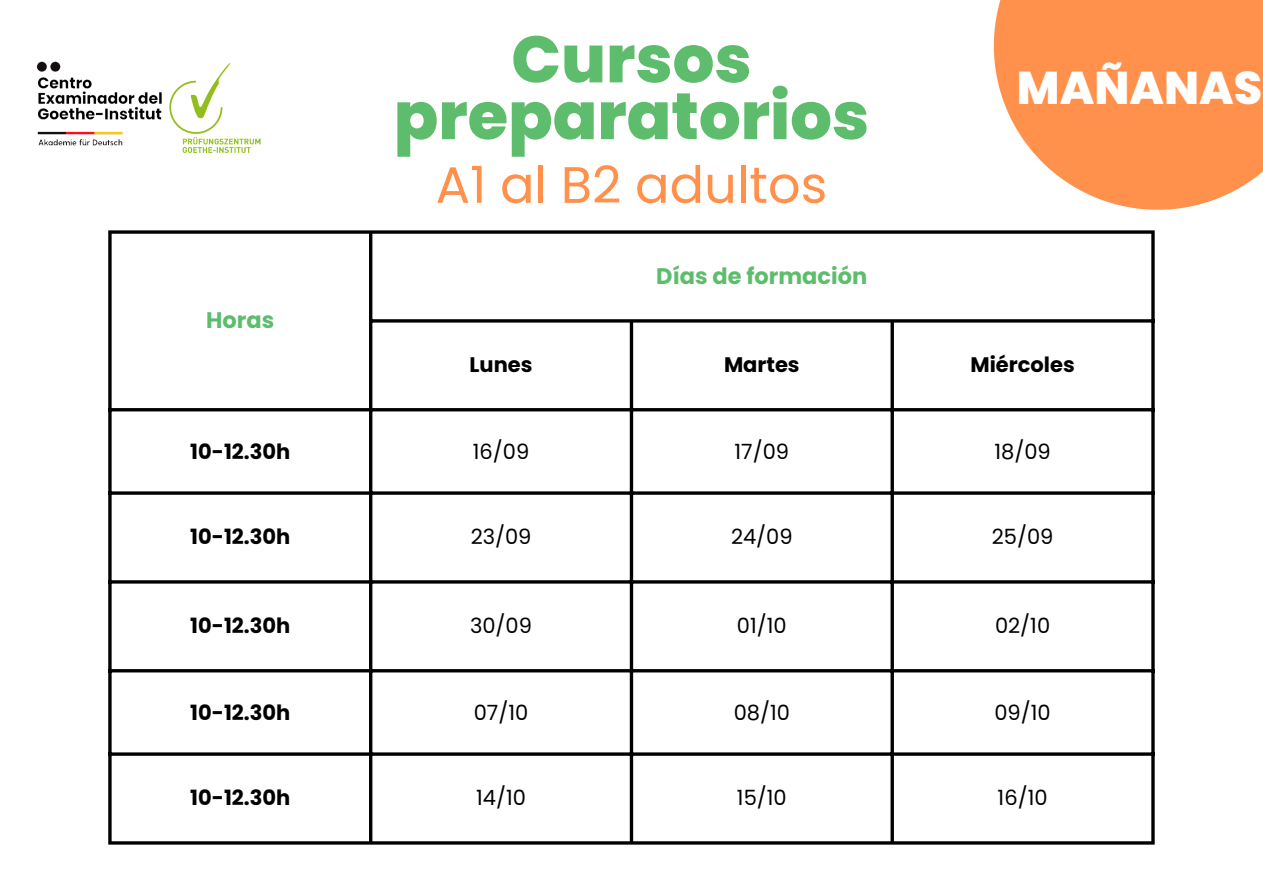
<style>
.page{position:relative;width:1263px;height:894px;background:#fff}
.page>*{position:absolute;margin:0;border:0;box-sizing:border-box;transform-origin:0 0}
.t1{font:800 65.55px/56.7px "Poppins";color:#5dbd6d;text-align:center}
.t2{font:51.15px "Poppins";color:#ff914d}
.t3{font:800 45.9px "Poppins";color:#fff}
.t4{font:700 22.5px "Poppins";color:#5dbd6d}
.t5{font:21px "Poppins";color:#000}
.t6{font:700 21px "Poppins";color:#000}
</style>
<div class="page">
<img style="left:172px;top:63px;width:89px;height:90px">
<img style="left:36px;top:61px;width:136px;height:85px">
<svg style="left:108px;top:234px;width:4px;height:607px;fill:#000"></svg>
<hr style="left:369px;top:234px;width:3px;height:607px;background:#000">
<hr style="left:630px;top:322px;width:3px;height:519px;background:#000">
<svg style="left:890px;top:322px;width:4px;height:519px;fill:#000"></svg>
<svg style="left:1151px;top:234px;width:4px;height:607px;fill:#000"></svg>
<svg style="left:108px;top:230px;width:1047px;height:4px;fill:#000"></svg>
<hr style="left:369px;top:319px;width:786px;height:3px;background:#000">
<hr style="left:108px;top:408px;width:1047px;height:3px;background:#000">
<hr style="left:108px;top:491px;width:1047px;height:3px;background:#000">
<hr style="left:108px;top:580px;width:1047px;height:3px;background:#000">
<hr style="left:108px;top:669px;width:1047px;height:3px;background:#000">
<hr style="left:108px;top:752px;width:1047px;height:3px;background:#000">
<hr style="left:108px;top:841px;width:1047px;height:3px;background:#000">
<svg style="left:994px;top:0;width:269px;height:209px;fill:#ff914d"></svg>
<h1 class="t4" style="left:206px;top:304px;width:70px">Horas</h1>
<p class="t1" style="left:394px;top:31px;width:477px">Cursos preparatorios</p>
<p class="t2" style="left:436px;top:149px;width:393px">A1 al B2 adultos</p>
<h2 class="t4" style="left:656px;top:261px;width:213px">Días de formación</h2>
<p class="t3" style="left:1017px;top:56px;width:247px">MAÑANAS</p>
<p class="t6" style="left:470px;top:350px;width:64px">Lunes</p>
<p class="t6" style="left:724px;top:350px;width:77px">Martes</p>
<p class="t6" style="left:970px;top:350px;width:106px">Miércoles</p>
<p class="t6" style="left:190px;top:436px;width:102px">10-12.30h</p>
<p class="t5" style="left:473px;top:436px;width:58px">16/09</p>
<p class="t5" style="left:734px;top:436px;width:56px">17/09</p>
<p class="t5" style="left:994px;top:436px;width:58px">18/09</p>
<p class="t6" style="left:190px;top:522px;width:102px">10-12.30h</p>
<p class="t5" style="left:471px;top:522px;width:62px">23/09</p>
<p class="t5" style="left:731px;top:522px;width:63px">24/09</p>
<p class="t5" style="left:992px;top:522px;width:63px">25/09</p>
<p class="t6" style="left:190px;top:611px;width:102px">10-12.30h</p>
<p class="t5" style="left:470px;top:611px;width:63px">30/09</p>
<p class="t5" style="left:737px;top:611px;width:51px">01/10</p>
<p class="t5" style="left:995px;top:611px;width:57px">02/10</p>
<p class="t6" style="left:190px;top:697px;width:102px">10-12.30h</p>
<p class="t5" style="left:474px;top:697px;width:56px">07/10</p>
<p class="t5" style="left:734px;top:697px;width:58px">08/10</p>
<p class="t5" style="left:994px;top:697px;width:58px">09/10</p>
<p class="t6" style="left:190px;top:783px;width:102px">10-12.30h</p>
<p class="t5" style="left:476px;top:783px;width:51px">14/10</p>
<p class="t5" style="left:737px;top:783px;width:51px">15/10</p>
<p class="t5" style="left:998px;top:783px;width:51px">16/10</p>
</div>
